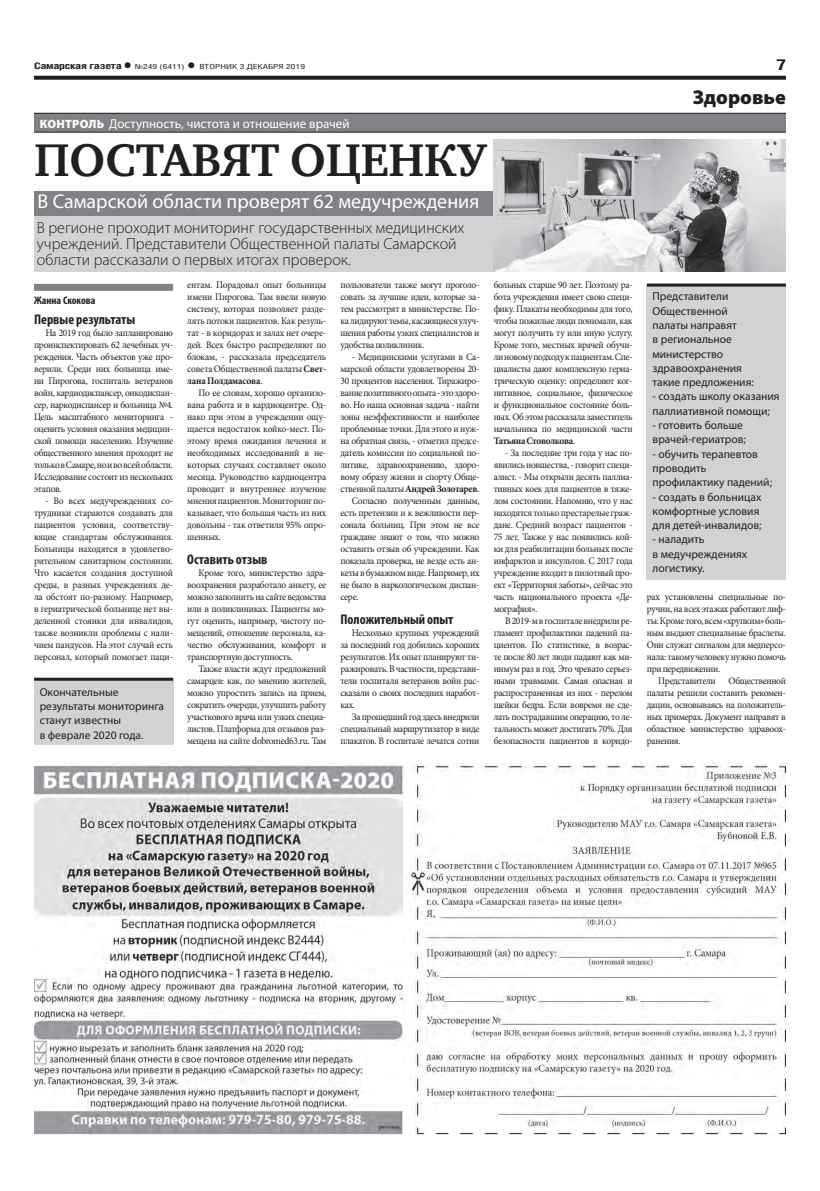
<style>
.page{position:relative;width:820px;height:1191px;background:#fff}
.page>*{position:absolute;margin:0;border:0;box-sizing:border-box;transform-origin:0 0}
.ЗАГОЛОВОК{font:700 47px "Charter C";letter-spacing:-.005em;color:#231f20}
.ПОДЗАГОЛОВОК{font:20px "Myriad Pro";color:#fff}
.КОЛОНТИТУЛ{font:900 20px "Myriad Pro";color:#231f20}
.ПОДЗАГОЛОВОК-2{font:300 16px/16px "Myriad Pro";color:#231f20}
.t1{font:700 15px "Helios Cond";color:#231f20;scale:1.4 1}
.ЗАГ_в_ТЕКСТЕ{font:700 condensed 14px "Myriad Pro";color:#231f20}
.РУБРИКА{font:13px "Myriad Pro";color:#fff}
.справка_текст{font:11.5px/14.3px "Myriad Pro";color:#231f20}
.АВТОР_чб__копия{font:700 condensed 11px "Myriad Pro";color:#231f20}
.ОСНОВНОЙ{font:10px/12px "Minion Pro";letter-spacing:-.035em;color:#231f20;text-align:justify;scale:.95 1}
.t2{font:700 9px "Helios Cond";letter-spacing:-.02em;color:#231f20;scale:1.4 1}
.t3{font:7px "Helios Cond";color:#231f20;scale:1.4 1}
.s1{font-size:16px}
.s2{font-weight:700;font-size:16px}
.s3{font-weight:900;font-size:12px}
.s4{font-weight:700}
</style>
<div class="page">
<svg style="left:34px;top:76px;width:751px;height:4px;background:#322f2f"></svg>
<div style="left:34px;top:215px;width:463px;height:56px;background:#d1d2d4"></div>
<div style="left:34px;top:191px;width:460px;height:24px;background:#808285"></div>
<div style="left:34px;top:113px;width:751px;height:19px;background:#808285"></div>
<hr style="left:34px;top:113px;width:751px;height:1px;background:#231f20">
<hr style="left:34px;top:132px;width:751px;height:1px;background:#231f20">
<div style="left:646px;top:284px;width:139px;height:295px;background:#d1d2d4"></div>
<hr style="left:646px;top:283px;width:139px;height:3px;background:#231f20">
<div style="left:34px;top:678px;width:139px;height:66px;background:#d1d2d4"></div>
<hr style="left:34px;top:677px;width:139px;height:3px;background:#231f20">
<div style="left:34px;top:284px;width:139px;height:7px;background:#808285"></div>
<img style="left:493px;top:140px;width:292px;height:131px">
<img style="left:34px;top:763px;width:751px;height:371px">
<p class="t2" style="left:34px;top:61px;width:71px">Самарская газета<span class="s1">•</span></p>
<p class="t3" style="left:135px;top:63px;width:123px">№249 (6411) <span class="s2">•</span> ВТОРНИК 3 ДЕКАБРЯ 2019</p>
<p class="t1" style="left:775px;top:55px;width:9px">7</p>
<p class="КОЛОНТИТУЛ" style="left:692px;top:86px;width:95px">Здоровье</p>
<p class="РУБРИКА" style="left:40px;top:115px;width:311px"><span class="s3">КОНТРОЛЬ</span> Доступность, чистота и отношение врачей</p>
<p class="ЗАГОЛОВОК" style="left:34px;top:134px;width:454px">ПОСТАВЯТ ОЦЕНКУ</p>
<p class="ПОДЗАГОЛОВОК" style="left:38px;top:189px;width:443px">В Самарской области проверят 62 медучреждения</p>
<p class="ПОДЗАГОЛОВОК-2" style="left:37px;top:219px;width:429px">В регионе проходит мониторинг государственных медицинских учреждений. Представители Общественной палаты Самарской области рассказали о первых итогах проверок.</p>
<p class="АВТОР_чб__копия" style="left:34px;top:294px;width:63px">Жанна Скокова</p>
<p class="ЗАГ_в_ТЕКСТЕ" style="left:34px;top:311px;width:103px">Первые результаты</p>
<p class="ОСНОВНОЙ" style="left:34px;top:327px;width:148px;text-indent:11px">На 2019 год было запланировано проинспектировать 62 лечебных уч&shy;реждения. Часть объектов уже про&shy;верили. Среди них больница име&shy;ни Пирогова, госпиталь ветеранов войн, кардиодиспансер, онкодиспан&shy;сер, наркодиспансер и больница №4.<br>Цель масштабного мониторинга - оценить условия оказания медицин&shy;ской помощи населению. Изучение общественного мнения проходит не только в Самаре, но и во всей области.<br>Исследование состоит из нескольких этапов.</p>
<p class="ОСНОВНОЙ" style="left:34px;top:495px;width:148px;text-indent:11px">- Во всех медучреждениях со&shy;трудники стараются создавать для пациентов условия, соответству&shy;ющие стандартам обслуживания.<br>Больницы находятся в удовлетво&shy;рительном санитарном состоянии.<br>Что касается создания доступной среды, в разных учреждениях де&shy;ла обстоят по-разному. Например, в гериатрической больнице нет вы&shy;деленной стоянки для инвалидов, также возникли проблемы с нали&shy;чием пандусов. На этот случай есть персонал, который помогает паци-</p>
<p class="справка_текст" style="left:40px;top:684px;width:126px">Окончательные результаты мониторинга станут известны<br>в феврале 2020 года.</p>
<p class="ОСНОВНОЙ" style="left:187px;top:279px;width:148px">ентам. Порадовал опыт больницы имени Пирогова. Там ввели новую систему, которая позволяет разде&shy;лять потоки пациентов. Как резуль&shy;тат - в коридорах и залах нет очере&shy;дей. Всех быстро распределяют по блокам, - рассказала председатель совета Общественной палаты <span class="s4">Свет&shy;лана Полдамасова</span>.</p>
<p class="ОСНОВНОЙ" style="left:187px;top:387px;width:148px;text-indent:11px">По ее словам, хорошо организо&shy;вана работа и в кардиоцентре. Од&shy;нако при этом в учреждении ощу&shy;щается недостаток койко-мест. По&shy;этому время ожидания лечения и необходимых исследований в не&shy;которых случаях составляет около месяца. Руководство кардиоцентра проводит и внутреннее изучение мнения пациентов. Мониторинг по&shy;казывает, что большая часть из них довольны - так ответили 95% опро&shy;шенных.</p>
<p class="ЗАГ_в_ТЕКСТЕ" style="left:187px;top:551px;width:82px">Оставить отзыв</p>
<p class="ОСНОВНОЙ" style="left:187px;top:567px;width:148px;text-indent:11px">Кроме того, министерство здра&shy;воохранения разработало анкету, ее можно заполнить на сайте ведомства или в поликлиниках. Пациенты мо&shy;гут оценить, например, чистоту по&shy;мещений, отношение персонала, ка&shy;чество обслуживания, комфорт и транспортную доступность.</p>
<p class="ОСНОВНОЙ" style="left:187px;top:663px;width:148px;text-indent:11px">Также власти ждут предложений самарцев: как, по мнению жителей, можно упростить запись на прием, сократить очереди, улучшить работу участкового врача или узких специа&shy;листов. Платформа для отзывов раз&shy;мещена на сайте dobromed63.ru. Там</p>
<p class="ОСНОВНОЙ" style="left:340px;top:279px;width:148px">пользователи также могут проголо&shy;совать за лучшие идеи, которые за&shy;тем рассмотрят в министерстве. По&shy;ка лидируют темы, касающиеся улуч&shy;шения работы узких специалистов и удобства поликлиник.</p>
<p class="ОСНОВНОЙ" style="left:340px;top:351px;width:148px;text-indent:11px">- Медицинскими услугами в Са&shy;марской области удовлетворены 20- 30 процентов населения. Тиражиро&shy;вание позитивного опыта - это здоро&shy;во. Но наша основная задача - найти зоны неэффективности и наиболее проблемные точки. Для этого и нуж&shy;на обратная связь, - отметил предсе&shy;датель комиссии по социальной по&shy;литике, здравоохранению, здоро&shy;вому образу жизни и спорту Обще&shy;ственной палаты <span class="s4">Андрей Золотарев</span>.</p>
<p class="ОСНОВНОЙ" style="left:340px;top:495px;width:148px;text-indent:11px">Согласно полученным данным, есть претензии и к вежливости пер&shy;сонала больниц. При этом не все граждане знают о том, что можно оставить отзыв об учреждении. Как показала проверка, не везде есть ан&shy;кеты в бумажном виде. Например, их не было в наркологическом диспан&shy;сере.</p>
<p class="ЗАГ_в_ТЕКСТЕ" style="left:340px;top:611px;width:114px">Положительный опыт</p>
<p class="ОСНОВНОЙ" style="left:340px;top:627px;width:148px;text-indent:11px">Несколько крупных учреждений за последний год добились хороших результатов. Их опыт планируют ти&shy;ражировать. В частности, представи&shy;тели госпиталя ветеранов войн рас&shy;сказали о своих последних наработ&shy;ках.</p>
<p class="ОСНОВНОЙ" style="left:340px;top:711px;width:148px;text-indent:11px">За прошедший год здесь внедрили специальный маршрутизатор в виде плакатов. В госпитале лечатся сотни</p>
<p class="ОСНОВНОЙ" style="left:493px;top:279px;width:148px">больных старше 90 лет. Поэтому ра&shy;бота учреждения имеет свою специ&shy;фику. Плакаты необходимы для того, чтобы пожилые люди понимали, как могут получить ту или иную услугу.<br>Кроме того, местных врачей обучи&shy;ли новому подходу к пациентам. Спе&shy;циалисты дают комплексную гериа&shy;трическую оценку: определяют ког&shy;нитивное, социальное, физическое и функциональное состояние боль&shy;ных. Об этом рассказала заместитель начальника по медицинской части <span class="s4">Татьяна Стоволкова</span>.</p>
<p class="ОСНОВНОЙ" style="left:493px;top:447px;width:148px;text-indent:11px">- За последние три года у нас по&shy;явились новшества, - говорит специ&shy;алист. - Мы открыли десять паллиа&shy;тивных коек для пациентов в тяже&shy;лом состоянии. Напомню, что у нас находятся только престарелые граж&shy;дане. Средний возраст пациентов - 75 лет. Также у нас появились кой&shy;ки для реабилитации больных после инфарктов и инсультов. С 2017 года учреждение входит в пилотный про&shy;ект «Территория заботы», сейчас это часть национального проекта «Де&shy;мография».</p>
<p class="ОСНОВНОЙ" style="left:493px;top:615px;width:148px;text-indent:11px">В 2019-м в госпитале внедрили ре&shy;гламент профилактики падений па&shy;циентов. По статистике, в возрас&shy;те после 80 лет люди падают как ми&shy;нимум раз в год. Это чревато серьез&shy;ными травмами. Самая опасная и распространенная из них - перелом шейки бедра. Если вовремя не сде&shy;лать пострадавшим операцию, то ле&shy;тальность может достигать 70%. Для безопасности пациентов в коридо-</p>
<p class="справка_текст" style="left:652px;top:289px;width:103px">Представители<br>Общественной палаты направят<br>в региональное министерство здравоохранения такие предложения:</p>
<p class="справка_текст" style="left:652px;top:389px;width:128px">- создать школу оказания паллиативной помощи;</p>
<p class="справка_текст" style="left:652px;top:418px;width:95px">- готовить больше врачей-гериатров;</p>
<p class="справка_текст" style="left:652px;top:446px;width:121px">- обучить терапевтов проводить профилактику падений;</p>
<p class="справка_текст" style="left:652px;top:489px;width:110px">- создать в больницах комфортные условия для детей-инвалидов;</p>
<p class="справка_текст" style="left:652px;top:532px;width:96px">- наладить<br>в медучреждениях логистику.</p>
<p class="ОСНОВНОЙ" style="left:646px;top:591px;width:148px">рах установлены специальные по&shy;ручни, на всех этажах работают лиф&shy;ты. Кроме того, всем «хрупким» боль&shy;ным выдают специальные браслеты.<br>Они служат сигналом для медперсо&shy;нала: такому человеку нужно помочь при передвижении.</p>
<p class="ОСНОВНОЙ" style="left:658px;top:675px;width:62px">Представители</p>
<p class="ОСНОВНОЙ" style="left:646px;top:675px;width:148px;text-indent:82px">Общественной палаты решили составить рекомен&shy;дации, основываясь на положитель&shy;ных примерах. Документ направят в областное министерство здравоох&shy;ранения.</p>
</div>
